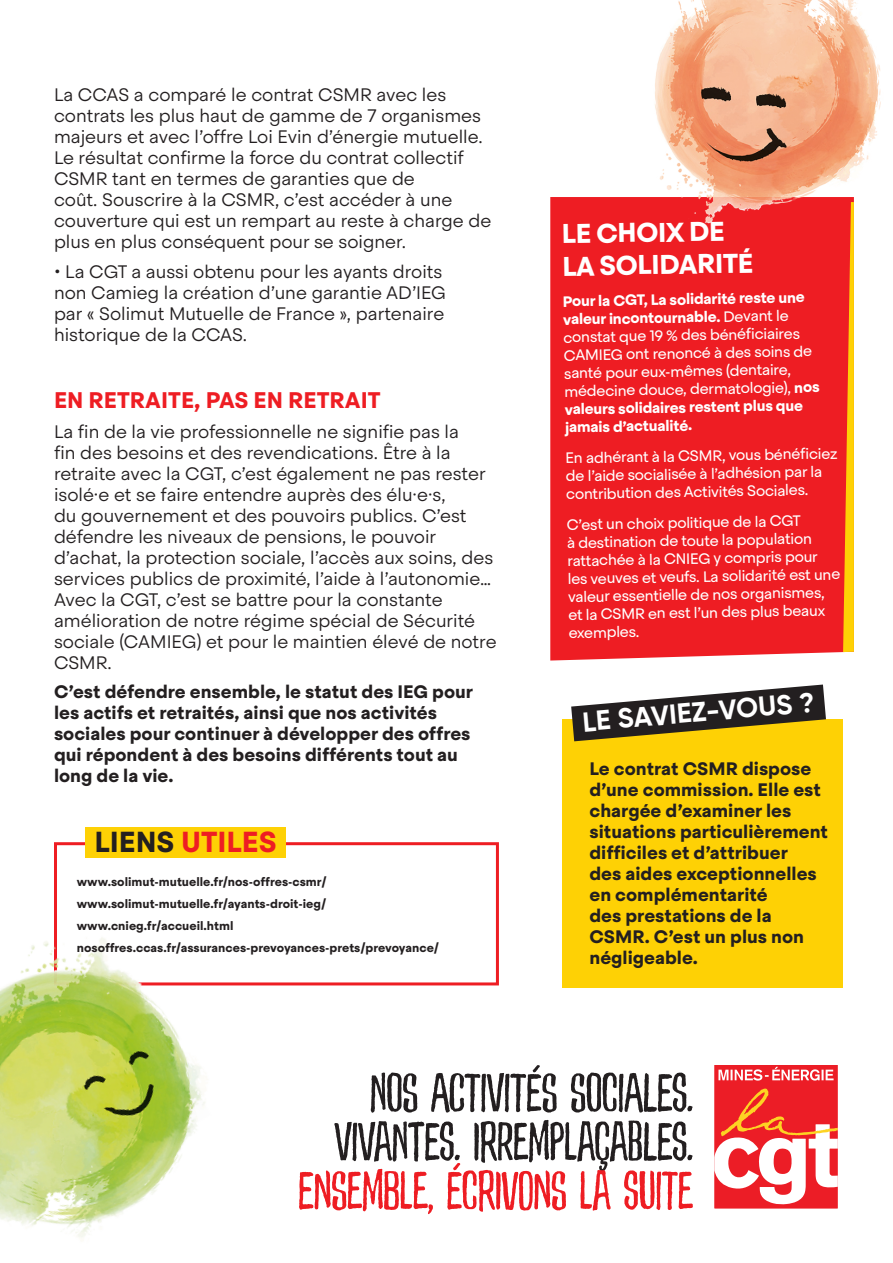
<style>
.page{position:relative;width:893px;height:1263px;background:#fff}
.page>*{position:absolute;margin:0;border:0;box-sizing:border-box;transform-origin:0 0}
.t1{font:56.55px "Plumcake";letter-spacing:-.02em;color:#231f20}
.t2{font:56.55px "Plumcake";letter-spacing:-.02em;color:#ee1d23}
.t3{font:700 28.8px "Steradian";color:#ee1d23}
.t4{font:700 27.6px "Gilroy";color:#fff}
.t5{font:700 27px/32.4px "Steradian";color:#fff}
.t6{font:700 22.5px "Steradian";color:#ee1d23}
.t7{font:300 18px/21px "Steradian";color:#231f20}
.t8{font:700 18px/21px "Steradian";color:#231f20}
.t9{font:15px/18px "Steradian";color:#fff}
.t10{font:700 12px "Steradian";color:#231f20}
.s1{color:#231f20}
.s2{font-weight:700}
</style>
<div class="page">
<div style="left:54px;top:842px;width:445px;height:143px;border:3px solid #ee1d23"></div>
<div style="left:562px;top:719px;width:280px;height:269px;background:#fed105"></div>
<div style="left:550px;top:197px;width:295px;height:463px;background:#ee1d23"></div>
<svg style="left:843px;top:248px;width:11px;height:404px;background:#f8940f"></svg>
<svg style="left:714px;top:1065px;width:124px;height:144px"></svg>
<svg style="left:571px;top:684px;width:255px;height:57px"></svg>
<img style="left:600px;top:0;width:281px;height:248px">
<img style="left:0;top:878px;width:282px;height:360px">
<div style="left:85px;top:827px;width:201px;height:30px;background:#fed105"></div>
<p class="t7" style="left:54px;top:84px;width:439px">La CCAS a comparé le contrat CSMR avec les contrats les plus haut de gamme de 7 organismes majeurs et avec l’offre Loi Evin d’énergie mutuelle.<br>Le résultat confirme la force du contrat collectif CSMR tant en termes de garanties que de<br>coût. Souscrire à la CSMR, c’est accéder à une couverture qui est un rempart au reste à charge de plus en plus conséquent pour se soigner.</p>
<p class="t7" style="left:54px;top:261px;width:393px">• La CGT a aussi obtenu pour les ayants droits non Camieg la création d’une garantie AD’IEG par « Solimut Mutuelle de France », partenaire historique de la CCAS.</p>
<p class="t6" style="left:54px;top:386px;width:328px">EN RETRAITE, PAS EN RETRAIT</p>
<p class="t7" style="left:54px;top:421px;width:444px">La fin de la vie professionnelle ne signifie pas la<br>fin des besoins et des revendications. Être à la retraite avec la CGT, c’est également ne pas rester isolé·e et se faire entendre auprès des élu·e·s,<br>du gouvernement et des pouvoirs publics. C’est défendre les niveaux de pensions, le pouvoir d’achat, la protection sociale, l’accès aux soins, des services publics de proximité, l’aide à l’autonomie… Avec la CGT, c’est se battre pour la constante amélioration de notre régime spécial de Sécurité sociale (CAMIEG) et pour le maintien élevé de notre CSMR.</p>
<p class="t8" style="left:54px;top:681px;width:421px">C’est défendre ensemble, le statut des IEG pour les actifs et retraités, ainsi que nos activités sociales pour continuer à développer des offres qui répondent à des besoins différents tout au long de la vie.</p>
<p class="t3" style="left:94px;top:824px;width:184px"><span class="s1">LIENS</span> UTILES</p>
<p class="t10" style="left:77px;top:874px;width:251px">www.solimut-mutuelle.fr/nos-offres-csmr/</p>
<p class="t10" style="left:77px;top:896px;width:251px">www.solimut-mutuelle.fr/ayants-droit-ieg/</p>
<p class="t10" style="left:77px;top:918px;width:158px">www.cnieg.fr/accueil.html</p>
<p class="t10" style="left:77px;top:941px;width:364px">nosoffres.ccas.fr/assurances-prevoyances-prets/prevoyance/</p>
<p class="t5" style="left:561px;top:218px;width:193px;rotate:-1deg">LE CHOIX DE<br>LA SOLIDARITÉ</p>
<p class="t9" style="left:563px;top:292px;width:257px;rotate:-1deg"><span class="s2">Pour la CGT, La solidarité reste une valeur incontournable.</span> Devant le constat que 19 % des bénéfi ciaires<br>CAMIEG ont renoncé à des soins de santé pour eux-mêmes (dentaire, médecine douce, dermatologie), <span class="s2">nos valeurs solidaires restent plus que jamais d’actualité.</span></p>
<p class="t9" style="left:565px;top:449px;width:273px;rotate:-1deg">En adhérant à la CSMR, vous bénéfi ciez de l’aide socialisée à l’adhésion par la contribution des Activités Sociales.</p>
<p class="t9" style="left:567px;top:516px;width:274px;rotate:-1deg">C’est un choix politique de la CGT<br>à destination de toute la population rattachée à la CNIEG y compris pour les veuves et veufs. La solidarité est une valeur essentielle de nos organismes, et la CSMR en est l’un des plus beaux exemples.</p>
<p class="t4" style="left:581px;top:705px;width:234px;rotate:-5deg">LE SAVIEZ-VOUS ?</p>
<p class="t8" style="left:589px;top:758px;width:240px">Le contrat CSMR dispose d’une commission. Elle est chargée d’examiner les situations particulièrement difficiles et d’attribuer<br>des aides exceptionnelles en complémentarité<br>des prestations de la<br>CSMR. C’est un plus non négligeable.</p>
<p class="t1" style="left:369px;top:1060px;width:326px">NOS ACTIVITÉS SOCIALES.</p>
<p class="t1" style="left:334px;top:1109px;width:361px">VIVANTES. IRREMPLAÇABLES.</p>
<p class="t2" style="left:298px;top:1158px;width:397px">ENSEMBLE, ÉCRIVONS LA SUITE</p>
</div>
